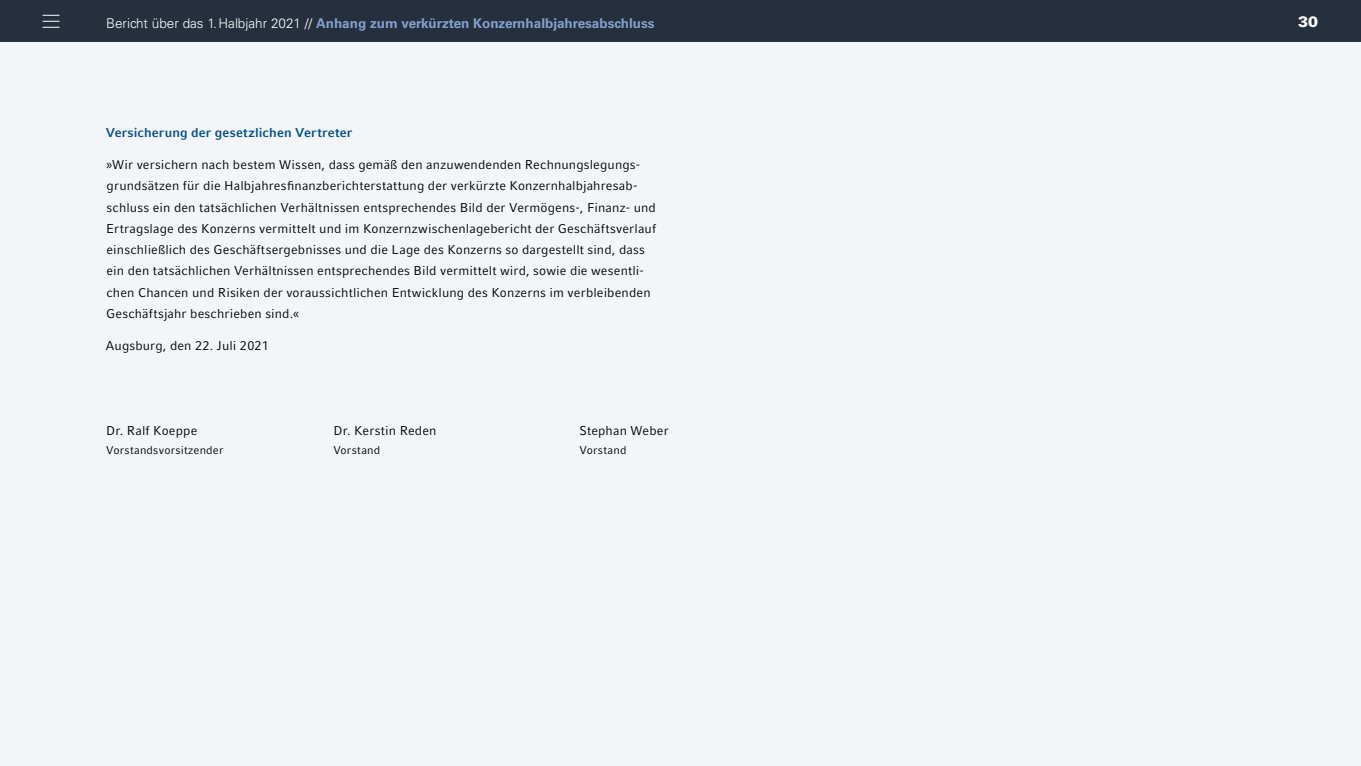
<style>
.page{position:relative;width:1361px;height:766px;background:#fff}
.page>*{position:absolute;margin:0;border:0;box-sizing:border-box;transform-origin:0 0}
.t1{font:900 15px "Univers LT";color:#fff}
.t2{font:700 13.5px "Univers LT";color:#82a1cc}
.t3{font:12.75px/21.3px "Compatil Fact LT Pro";letter-spacing:.01em;color:#000}
.t4{font:700 12.75px "Compatil Fact LT Pro";letter-spacing:.01em;color:#004f91}
.t5{font:11.25px "Compatil Fact LT Pro";letter-spacing:.015em;color:#000}
.s1{font-weight:300;color:#fff}
</style>
<div class="page">
<div style="left:0;top:0;width:1361px;height:43px;background:#262f3d"></div>
<svg style="left:43px;top:15px;width:17px;height:13px"></svg>
<div style="left:0;top:43px;width:1361px;height:722px;background:#f3f5f8"></div>
<p class="t2" style="left:106px;top:15px;width:550px"><span class="s1">Bericht über das 1.Halbjahr 2021 //</span> Anhang zum verkürzten Konzernhalbjahresabschluss</p>
<p class="t4" style="left:106px;top:125px;width:248px">Versicherung der gesetzlichen Vertreter</p>
<p class="t3" style="left:106px;top:154px;width:551px">»Wir versichern nach bestem Wissen, dass gemäß den anzuwendenden Rechnungslegungs&shy;grundsätzen für die Halbjahresfinanzberichterstattung der verkürzte Konzernhalbjahresab&shy;schluss ein den tatsächlichen Verhältnissen entsprechendes Bild der Vermögens-, Finanz- und Ertragslage des Konzerns vermittelt und im Konzernzwischenlagebericht der Geschäftsverlauf einschließlich des Geschäftsergebnisses und die Lage des Konzerns so dargestellt sind, dass ein den tatsächlichen Verhältnissen entsprechendes Bild vermittelt wird, sowie die wesentli&shy;chen Chancen und Risiken der voraussichtlichen Entwicklung des Konzerns im verbleibenden Geschäftsjahr beschrieben sind.«</p>
<p class="t3" style="left:106px;top:335px;width:164px">Augsburg, den 22. Juli 2021</p>
<p class="t3" style="left:106px;top:420px;width:93px">Dr. Ralf Koeppe</p>
<p class="t5" style="left:106px;top:443px;width:119px">Vorstandsvorsitzender</p>
<p class="t3" style="left:333px;top:420px;width:105px">Dr. Kerstin Reden</p>
<p class="t5" style="left:333px;top:443px;width:48px">Vorstand</p>
<p class="t3" style="left:579px;top:420px;width:91px">Stephan Weber</p>
<p class="t5" style="left:579px;top:443px;width:48px">Vorstand</p>
<p class="t1" style="left:1298px;top:12px;width:22px">30</p>
</div>
